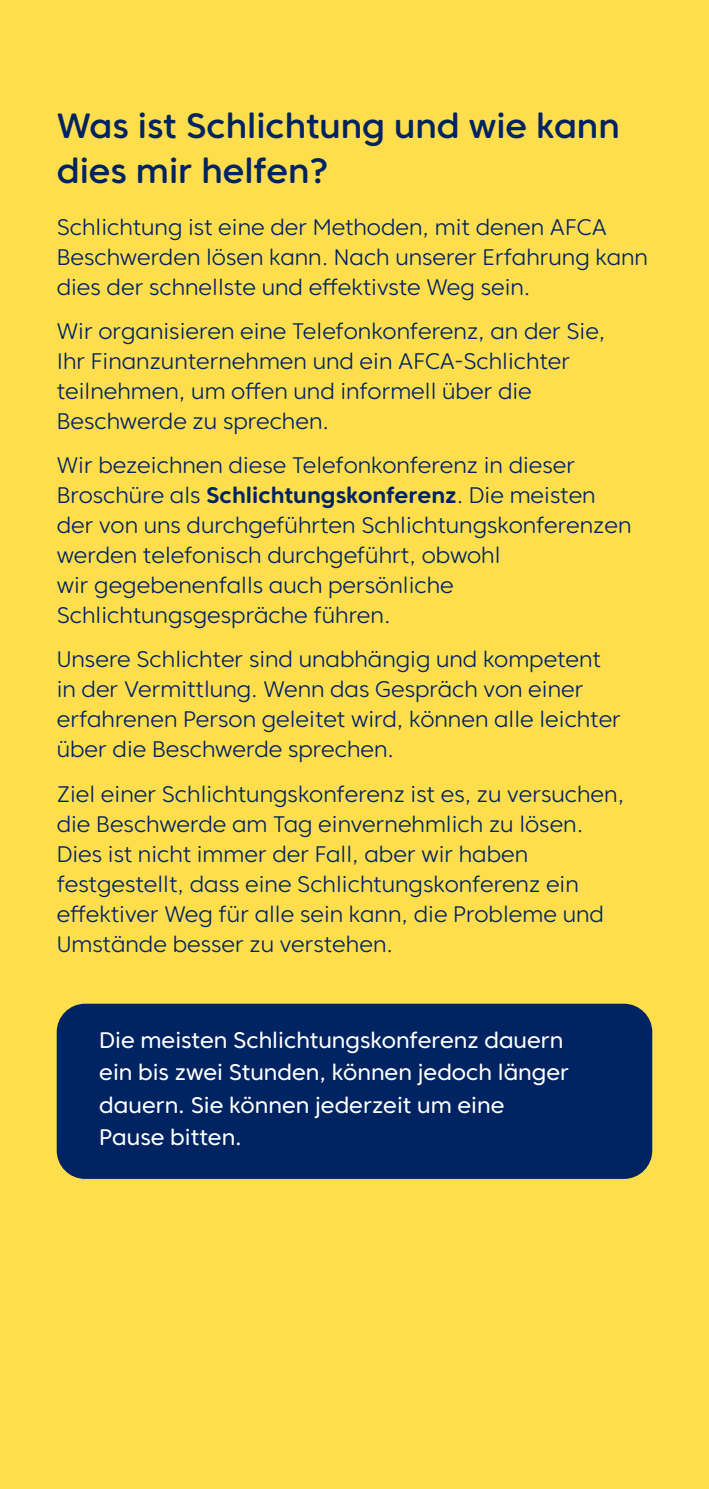
<style>
.page{position:relative;width:709px;height:1489px;background:#fff}
.page>*{position:absolute;margin:0;border:0;box-sizing:border-box;transform-origin:0 0}
.t1{font:500 35px/45px "Core Sans CR 55";color:#002361}
.t2{font:300 22.5px/30px "Core Sans CR 35";color:#002361}
.t3{font:22.5px/32.5px "Core Sans CR 45";color:#fff}
.s1{font-family:"Core Sans CR 65";font-weight:700}
</style>
<div class="page">
<div style="left:0;top:0;width:709px;height:1488px;background:#ffde4e"></div>
<div style="left:57px;top:1003px;width:595px;height:175px;background:#002361;border-radius:28px"></div>
<h1 class="t1" style="left:57px;top:103px;width:564px">Was ist Schlichtung und wie kann dies mir helfen?</h1>
<p class="t2" style="left:57px;top:212px;width:593px">Schlichtung ist eine der Methoden, mit denen AFCA<br>Beschwerden lösen kann. Nach unserer Erfahrung kann dies der schnellste und effektivste Weg sein.</p>
<p class="t2" style="left:57px;top:316px;width:550px">Wir organisieren eine Telefonkonferenz, an der Sie, Ihr Finanzunternehmen und ein AFCA-Schlichter teilnehmen, um offen und informell über die Beschwerde zu sprechen.</p>
<p class="t2" style="left:57px;top:450px;width:576px">Wir bezeichnen diese Telefonkonferenz in dieser Broschüre als <span class="s1">Schlichtungskonferenz</span>. Die meisten der von uns durchgeführten Schlichtungskonferenzen werden telefonisch durchgeführt, obwohl<br>wir gegebenenfalls auch persönliche Schlichtungsgespräche führen.</p>
<p class="t2" style="left:57px;top:644px;width:566px">Unsere Schlichter sind unabhängig und kompetent in der Vermittlung. Wenn das Gespräch von einer erfahrenen Person geleitet wird, können alle leichter über die Beschwerde sprechen.</p>
<p class="t2" style="left:57px;top:778px;width:569px">Ziel einer Schlichtungskonferenz ist es, zu versuchen, die Beschwerde am Tag einvernehmlich zu lösen.<br>Dies ist nicht immer der Fall, aber wir haben festgestellt, dass eine Schlichtungskonferenz ein effektiver Weg für alle sein kann, die Probleme und Umstände besser zu verstehen.</p>
<p class="t3" style="left:99px;top:1023px;width:471px">Die meisten Schlichtungskonferenz dauern ein bis zwei Stunden, können jedoch länger dauern. Sie können jederzeit um eine Pause bitten.</p>
</div>
